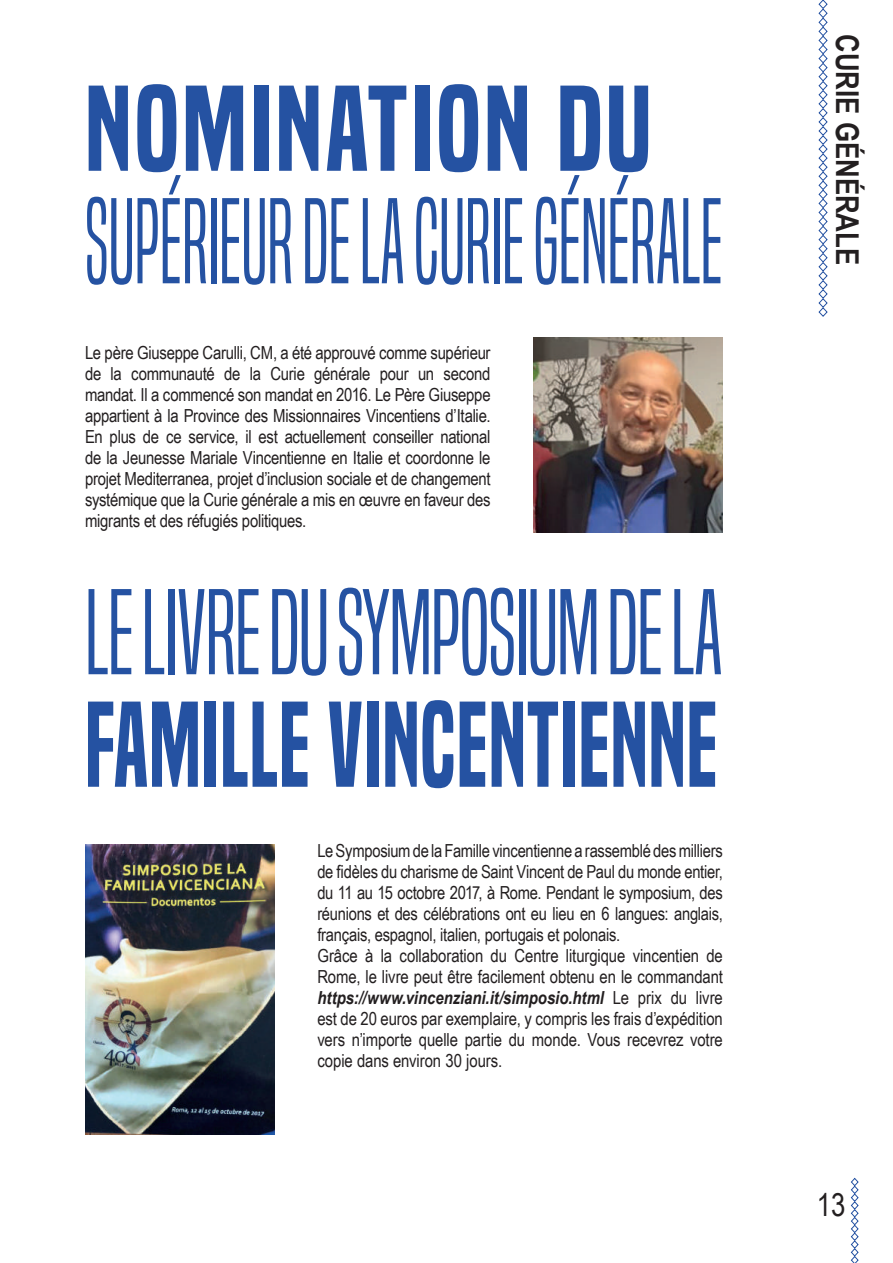
<style>
.page{position:relative;width:893px;height:1263px;background:#fff}
.page>*{position:absolute;margin:0;border:0;box-sizing:border-box;transform-origin:0 0}
.t1{font:112.5px "Built Titling Lt";color:#2552a2;scale:.82 1}
.t2{font:112.5px "Built Titling Lt";color:#2552a2}
.t3{font:112.5px "Built Titling Sb";letter-spacing:.01em;color:#2552a2;scale:.8 1}
.t4{font:112.5px "Built Titling Sb";letter-spacing:.03em;color:#2552a2}
.t5{font:700 31.5px "Arial Narrow";color:#231f20}
.t6{font:31.5px "Arial Narrow";color:#231f20}
.t7{font:18px/21px "Arial Narrow";letter-spacing:-.015em;color:#231f20}
.s1{font-weight:700;font-style:italic}
</style>
<div class="page">
<svg style="left:850px;top:1177px;width:9px;height:86px"></svg>
<svg style="left:818px;top:0;width:10px;height:317px"></svg>
<img style="left:85px;top:845px;width:190px;height:289px">
<img style="left:533px;top:337px;width:190px;height:196px">
<h1 class="t4" style="left:85px;top:63px;width:568px">NOMINATION DU</h1>
<h1 class="t1" style="left:85px;top:175px;width:779px">SUPÉRIEUR DE LA CURIE GÉNÉRALE</h1>
<p class="t7" style="left:85px;top:341px;width:407px;text-align:justify">Le père Giuseppe Carulli, CM, a été approuvé comme supérieur de la communauté de la Curie générale pour un second mandat. Il a commencé son mandat en 2016. Le Père Giuseppe appartient à la Province des Missionnaires Vincentiens d’Italie.<br>En plus de ce service, il est actuellement conseiller national de la Jeunesse Mariale Vincentienne en Italie et coordonne le projet Mediterranea, projet d’inclusion sociale et de changement systémique que la Curie générale a mis en œuvre en faveur des migrants et des réfugiés politiques.</p>
<h1 class="t2" style="left:85px;top:566px;width:639px">LE LIVRE DU SYMPOSIUM DE LA</h1>
<h1 class="t3" style="left:85px;top:678px;width:792px">FAMILLE VINCENTIENNE</h1>
<p class="t7" style="left:317px;top:839px;width:407px">Le Symposium de la Famille vincentienne a rassemblé des milliers de fidèles du charisme de Saint Vincent de Paul du monde entier, du 11 au 15 octobre 2017, à Rome. Pendant le symposium, des réunions et des célébrations ont eu lieu en 6 langues: anglais, français, espagnol, italien, portugais et polonais.<br>Grâce à la collaboration du Centre liturgique vincentien de Rome, le livre peut être facilement obtenu en le commandant <span class="s1">https://www.vincenziani.it/simposio.html</span> Le prix du livre est de 20 euros par exemplaire, y compris les frais d’expédition vers n’importe quelle partie du monde. Vous recevrez votre copie dans environ 30 jours.</p>
<h2 class="t5" style="left:871px;top:34px;width:233px;rotate:90deg">CURIE GÉNÉRALE</h2>
<h2 class="t6" style="left:817px;top:1181px;width:30px">13</h2>
</div>
